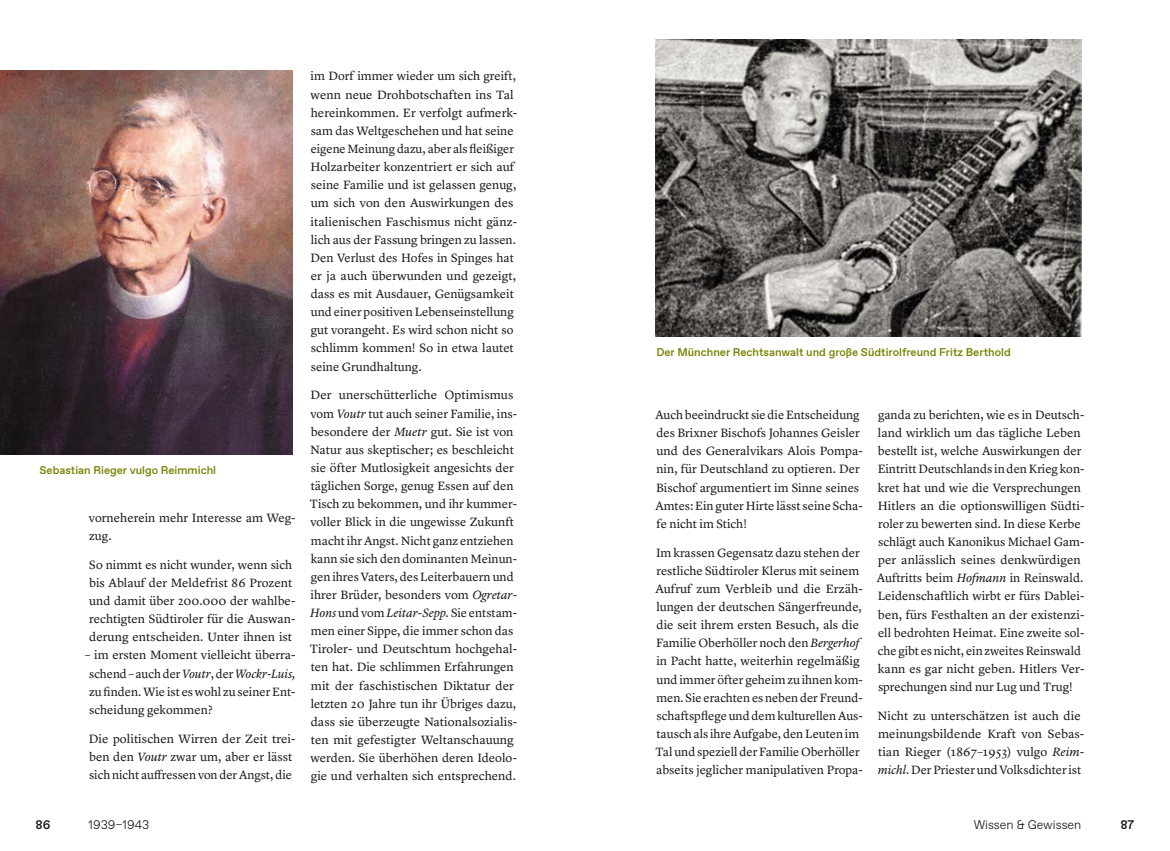
<style>
.page{position:relative;width:1170px;height:851px;background:#fff}
.page>*{position:absolute;margin:0;border:0;box-sizing:border-box;transform-origin:0 0}
.t1{font:12.5px/18.1px "Lyon Text";color:#1a1a18}
.t2{font:300 12.5px "Favorit Std";color:#1a1a18}
.t3{font:500 12.5px "Favorit Std";color:#1a1a18}
.t4{font:500 11.25px "Favorit Std";color:#788200}
.s1{font-style:italic}
</style>
<div class="page">
<img style="left:0;top:71px;width:292px;height:384px">
<img style="left:656px;top:39px;width:425px;height:297px">
<p class="t4" style="left:39px;top:463px;width:178px">Sebastian Rieger vulgo Reimmichl</p>
<p class="t1" style="left:89px;top:507px;width:208px">vorneherein mehr Interesse am Weg&shy;zug.</p>
<p class="t1" style="left:89px;top:554px;width:208px">So nimmt es nicht wunder, wenn sich bis Ablauf der Meldefrist 86 Prozent und damit über 200.000 der wahlbe&shy;rechtigten Südtiroler für die Auswan&shy;derung entscheiden. Unter ihnen ist</p>
<p class="t1" style="left:89px;top:645px;width:208px;text-align:justify;text-indent:-4px">– im ersten Moment vielleicht überra&shy;schend – auch der <span class="s1">Voutr</span>, der <span class="s1">Wockr-Luis, </span>zu finden. Wie ist es wohl zu seiner Ent&shy;scheidung gekommen?</p>
<p class="t1" style="left:89px;top:728px;width:208px">Die politischen Wirren der Zeit trei&shy;ben den <span class="s1">Voutr</span> zwar um, aber er lässt sich nicht auffressen von der Angst, die</p>
<p class="t1" style="left:310px;top:66px;width:208px">im Dorf immer wieder um sich greift, wenn neue Drohbotschaften ins Tal hereinkommen. Er verfolgt aufmerk&shy;sam das Weltgeschehen und hat seine eigene Meinung dazu, aber als fleißiger Holzarbeiter konzentriert er sich auf seine Familie und ist gelassen genug, um sich von den Auswirkungen des italienischen Faschismus nicht gänz&shy;lich aus der Fassung bringen zu lassen.<br>Den Verlust des Hofes in Spinges hat er ja auch überwunden und gezeigt, dass es mit Ausdauer, Genügsamkeit und einer positiven Lebenseinstellung gut vorangeht. Es wird schon nicht so schlimm kommen! So in etwa lautet seine Grundhaltung.</p>
<p class="t1" style="left:310px;top:385px;width:209px">Der unerschütterliche Optimismus vom <span class="s1">Voutr</span> tut auch seiner Familie, ins&shy;besondere der <span class="s1">Muetr</span> gut. Sie ist von Natur aus skeptischer; es beschleicht sie öfter Mutlosigkeit angesichts der täglichen Sorge, genug Essen auf den Tisch zu bekommen, und ihr kummer&shy;voller Blick in die ungewisse Zukunft macht ihr Angst. Nicht ganz entziehen kann sie sich den dominanten Meinun&shy;gen ihres Vaters, des Leiterbauern und ihrer Brüder, besonders vom <span class="s1">Ogretar-Hons</span> und vom <span class="s1">Leitar-Sepp.</span> Sie entstam&shy;men einer Sippe, die immer schon das Tiroler- und Deutschtum hochgehal&shy;ten hat. Die schlimmen Erfahrungen mit der faschistischen Diktatur der letzten 20 Jahre tun ihr Übriges dazu, dass sie überzeugte Nationalsozialis&shy;ten mit gefestigter Weltanschauung werden. Sie überhöhen deren Ideolo&shy;gie und verhalten sich entsprechend.</p>
<p class="t4" style="left:656px;top:344px;width:356px">Der Münchner Rechtsanwalt und große Südtirolfreund Fritz Berthold</p>
<p class="t1" style="left:655px;top:404px;width:209px">Auch beeindruckt sie die Entscheidung des Brixner Bischofs Johannes Geisler und des Generalvikars Alois Pompa&shy;nin, für Deutschland zu optieren. Der Bischof argumentiert im Sinne seines Amtes: Ein guter Hirte lässt seine Scha&shy;fe nicht im Stich!</p>
<p class="t1" style="left:655px;top:542px;width:209px">Im krassen Gegensatz dazu stehen der restliche Südtiroler Klerus mit seinem Aufruf zum Verbleib und die Erzäh&shy;lungen der deutschen Sängerfreunde, die seit ihrem ersten Besuch, als die Familie Oberhöller noch den <span class="s1">Bergerhof </span>in Pacht hatte, weiterhin regelmäßig und immer öfter geheim zu ihnen kom&shy;men. Sie erachten es neben der Freund&shy;schaftspflege und dem kulturellen Aus&shy;tausch als ihre Aufgabe, den Leuten im Tal und speziell der Familie Oberhöller abseits jeglicher manipulativen Propa-</p>
<p class="t1" style="left:876px;top:405px;width:209px">ganda zu berichten, wie es in Deutsch&shy;land wirklich um das tägliche Leben bestellt ist, welche Auswirkungen der Eintritt Deutschlands in den Krieg kon&shy;kret hat und wie die Versprechungen Hitlers an die optionswilligen Südti&shy;roler zu bewerten sind. In diese Kerbe schlägt auch Kanonikus Michael Gam&shy;per anlässlich seines denkwürdigen Auftritts beim <span class="s1">Hofmann</span> in Reinswald.<br>Leidenschaftlich wirbt er fürs Dablei&shy;ben, fürs Festhalten an der existenzi&shy;ell bedrohten Heimat. Eine zweite sol&shy;che gibt es nicht, ein zweites Reinswald kann es gar nicht geben. Hitlers Ver&shy;sprechungen sind nur Lug und Trug!</p>
<p class="t1" style="left:877px;top:705px;width:208px">Nicht zu unterschätzen ist auch die meinungsbildende Kraft von Sebas&shy;tian Rieger (1867–1953) vulgo <span class="s1">Reim&shy;michl</span>. Der Priester und Volksdichter ist</p>
<p class="t3" style="left:35px;top:816px;width:17px">86</p>
<p class="t2" style="left:89px;top:816px;width:62px">1939–1943</p>
<p class="t2" style="left:973px;top:816px;width:109px">Wissen &amp; Gewissen</p>
<p class="t3" style="left:1120px;top:816px;width:16px">87</p>
</div>
